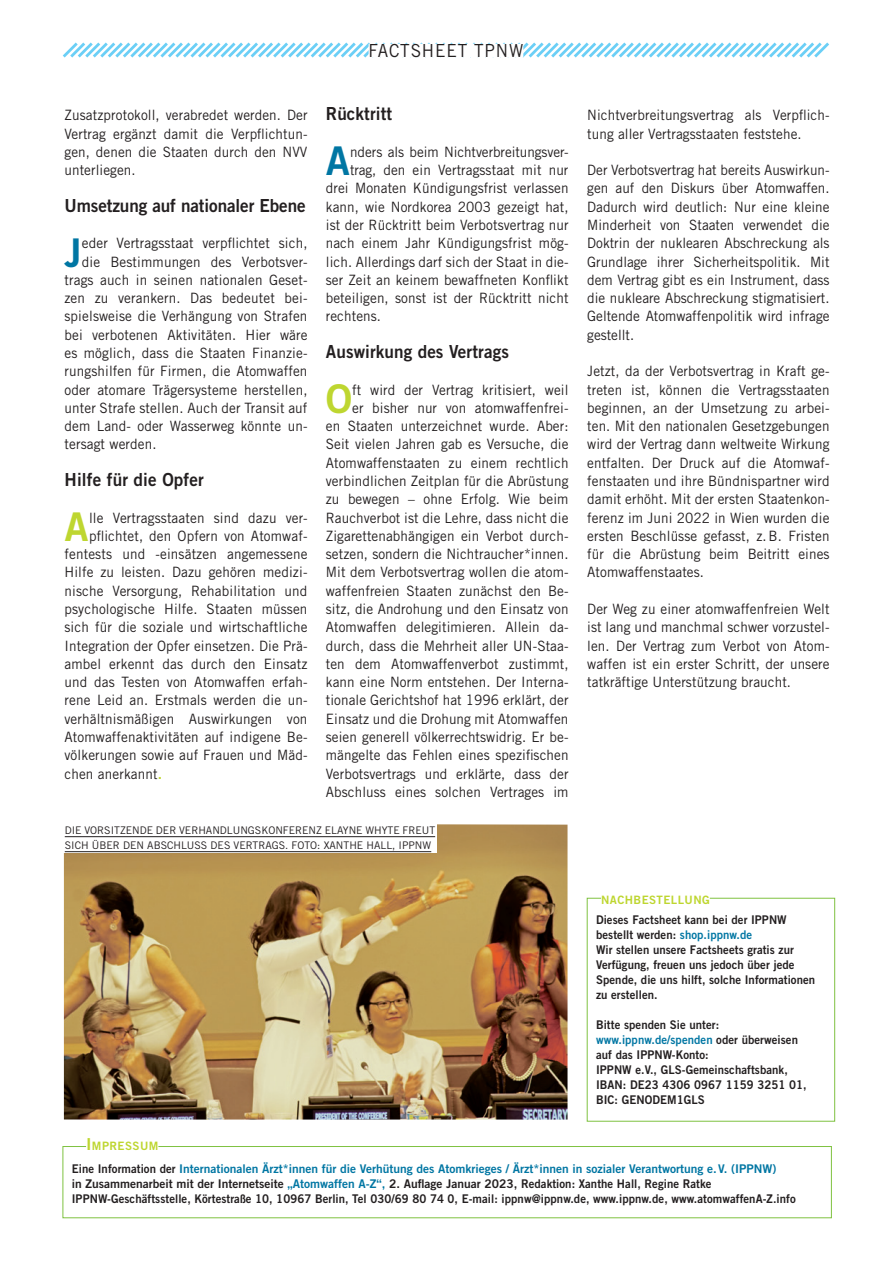
<style>
.page{position:relative;width:893px;height:1263px;background:#fff}
.page>*{position:absolute;margin:0;border:0;box-sizing:border-box;transform-origin:0 0}
.t1{font:39.6px "Trade Gothic LT Std Bd 2";color:#0076a3}
.t2{font:39.6px "Trade Gothic LT Std Bd 2";color:#bed630}
.t3{font:18px "Trade Gothic LT Std Bd 2";letter-spacing:.005em;color:#231f20;scale:.95 1}
.t4{font:18px "Trade Gothic LT Std";letter-spacing:.05em;color:#231f20;scale:.95 1}
.t5{font:14.25px/18.3px "Trade Gothic LT Std";letter-spacing:.005em;color:#231f20;text-align:justify;scale:.95 1}
.t6{font:12px/15px "Trade Gothic LT Std Bd 2";letter-spacing:.005em;color:#231f20;scale:.95 1}
.t7{font:11.55px "Trade Gothic LT Std Bd 2";letter-spacing:.035em;color:#bed630}
.t8{font:10.5px/15px "Trade Gothic LT Std";color:#231f20}
.s1{font-family:"Trade Gothic LT Std Bd 2";color:#bed630}
.s2{font-size:16.5px}
.s3{color:#0076a3}
</style>
<div class="page">
<svg style="left:62px;top:42px;width:767px;height:16px"></svg>
<div style="left:369px;top:44px;width:154px;height:13px;background:#fff"></div>
<div style="left:63px;top:1146px;width:769px;height:72px;border:1px solid #7fc241"></div>
<div style="left:86px;top:1138px;width:72px;height:15px;background:#fff"></div>
<div style="left:587px;top:898px;width:248px;height:223px;border:1px solid #7fc241"></div>
<div style="left:601px;top:892px;width:109px;height:15px;background:#fff"></div>
<img style="left:64px;top:824px;width:503px;height:295px">
<div style="left:58px;top:819px;width:379px;height:33px;background:#fff"></div>
<hr style="left:65px;top:836px;width:370px;height:1px;background:#231f20">
<hr style="left:65px;top:851px;width:366px;height:1px;background:#231f20">
<p class="t4" style="left:369px;top:39px;width:164px">FACTSHEET TPNW</p>
<p class="t5" style="left:64px;top:106px;width:257px">Zusatzprotokoll, verabredet werden. Der Vertrag ergänzt damit die Verpflichtun&shy;gen, denen die Staaten durch den NVV unterliegen.</p>
<p class="t3" style="left:64px;top:194px;width:255px">Umsetzung auf nationaler Ebene</p>
<h1 class="t1" style="left:64px;top:228px;width:19px">J</h1>
<p class="t5" style="left:82px;top:234px;width:239px">eder Vertragsstaat verpflichtet sich,</p>
<p class="t5" style="left:82px;top:252px;width:239px">die Bestimmungen des Verbotsver-</p>
<p class="t5" style="left:64px;top:270px;width:257px">trags auch in seinen nationalen Geset-</p>
<p class="t5" style="left:64px;top:289px;width:257px">zen zu verankern. Das bedeutet bei-</p>
<p class="t5" style="left:64px;top:307px;width:257px">spielsweise die Verhängung von Strafen</p>
<p class="t5" style="left:64px;top:325px;width:257px">bei verbotenen Aktivitäten. Hier wäre</p>
<p class="t5" style="left:64px;top:344px;width:257px">es möglich, dass die Staaten Finanzie-</p>
<p class="t5" style="left:64px;top:362px;width:257px">rungshilfen für Firmen, die Atomwaffen</p>
<p class="t5" style="left:64px;top:380px;width:257px">oder atomare Trägersysteme herstellen,</p>
<p class="t5" style="left:64px;top:398px;width:257px">unter Strafe stellen. Auch der Transit auf</p>
<p class="t5" style="left:64px;top:417px;width:257px">dem Land- oder Wasserweg könnte un-</p>
<p class="t5" style="left:64px;top:435px;width:98px">tersagt werden.</p>
<p class="t3" style="left:64px;top:468px;width:148px">Hilfe für die Opfer</p>
<h1 class="t2" style="left:64px;top:502px;width:26px">A</h1>
<p class="t5" style="left:89px;top:508px;width:231px">lle Vertragsstaaten sind dazu ver-</p>
<p class="t5" style="left:89px;top:526px;width:231px">pflichtet, den Opfern von Atomwaf-</p>
<p class="t5" style="left:64px;top:545px;width:257px">fentests und -einsätzen angemessene</p>
<p class="t5" style="left:64px;top:563px;width:257px">Hilfe zu leisten. Dazu gehören medizi-</p>
<p class="t5" style="left:64px;top:581px;width:257px">nische Versorgung, Rehabilitation und</p>
<p class="t5" style="left:64px;top:600px;width:257px">psychologische Hilfe. Staaten müssen</p>
<p class="t5" style="left:64px;top:618px;width:257px">sich für die soziale und wirtschaftliche</p>
<p class="t5" style="left:64px;top:636px;width:257px">Integration der Opfer einsetzen. Die Prä-</p>
<p class="t5" style="left:64px;top:654px;width:257px">ambel erkennt das durch den Einsatz</p>
<p class="t5" style="left:64px;top:673px;width:257px">und das Testen von Atomwaffen erfah-</p>
<p class="t5" style="left:64px;top:691px;width:257px">rene Leid an. Erstmals werden die un-</p>
<p class="t5" style="left:64px;top:709px;width:257px">verhältnismäßigen Auswirkungen von</p>
<p class="t5" style="left:64px;top:728px;width:257px">Atomwaffenaktivitäten auf indigene Be-</p>
<p class="t5" style="left:64px;top:746px;width:257px">völkerungen sowie auf Frauen und Mäd-</p>
<p class="t5" style="left:64px;top:764px;width:104px">chen anerkannt<span class="s1">.</span></p>
<p class="t3" style="left:326px;top:103px;width:71px">Rücktritt</p>
<h1 class="t1" style="left:326px;top:136px;width:26px">A</h1>
<p class="t5" style="left:350px;top:143px;width:231px">nders als beim Nichtverbreitungsver-</p>
<p class="t5" style="left:350px;top:161px;width:231px">trag, den ein Vertragsstaat mit nur</p>
<p class="t5" style="left:326px;top:179px;width:257px">drei Monaten Kündigungsfrist verlassen</p>
<p class="t5" style="left:326px;top:197px;width:257px">kann, wie Nordkorea 2003 gezeigt hat,</p>
<p class="t5" style="left:326px;top:216px;width:257px">ist der Rücktritt beim Verbotsvertrag nur</p>
<p class="t5" style="left:326px;top:234px;width:257px">nach einem Jahr Kündigungsfrist mög-</p>
<p class="t5" style="left:326px;top:252px;width:257px">lich. Allerdings darf sich der Staat in die-</p>
<p class="t5" style="left:326px;top:270px;width:257px">ser Zeit an keinem bewaffneten Konflikt</p>
<p class="t5" style="left:326px;top:289px;width:257px">beteiligen, sonst ist der Rücktritt nicht</p>
<p class="t5" style="left:326px;top:307px;width:60px">rechtens.</p>
<p class="t3" style="left:326px;top:340px;width:194px">Auswirkung des Vertrags</p>
<h1 class="t2" style="left:326px;top:374px;width:28px">O</h1>
<p class="t5" style="left:326px;top:380px;width:257px;text-align:right">ft wird der Vertrag kritisiert, weil<br>er bisher nur von atomwaffenfrei-<br>en Staaten unterzeichnet wurde. Aber:<br>Seit vielen Jahren gab es Versuche, die Atomwaffenstaaten zu einem rechtlich verbindlichen Zeitplan für die Abrüstung zu bewegen – ohne Erfolg. Wie beim Rauchverbot ist die Lehre, dass nicht die Zigarettenabhängigen ein Verbot durch&shy;setzen, sondern die Nichtraucher*innen.<br>Mit dem Verbotsvertrag wollen die atom&shy;waffenfreien Staaten zunächst den Be&shy;sitz, die Androhung und den Einsatz von Atomwaffen delegitimieren. Allein da&shy;durch, dass die Mehrheit aller UN-Staa&shy;ten dem Atomwaffenverbot zustimmt, kann eine Norm entstehen. Der Interna&shy;tionale Gerichtshof hat 1996 erklärt, der Einsatz und die Drohung mit Atomwaffen seien generell völkerrechtswidrig. Er be&shy;mängelte das Fehlen eines spezifischen Verbotsvertrags und erklärte, dass der Abschluss eines solchen Vertrages im</p>
<p class="t8" style="left:65px;top:822px;width:372px">DIE VORSITZENDE DER VERHANDLUNGSKONFERENZ ELAYNE WHYTE FREUT<br>SICH ÜBER DEN ABSCHLUSS DES VERTRAGS. FOTO: XANTHE HALL, IPPNW</p>
<p class="t7" style="left:86px;top:1138px;width:74px"><span class="s2">I</span>MPRESSUM</p>
<p class="t5" style="left:587px;top:106px;width:257px">Nichtverbreitungsvertrag als Verpflich&shy;tung aller Vertragsstaaten feststehe.</p>
<p class="t5" style="left:587px;top:161px;width:257px">Der Verbotsvertrag hat bereits Auswirkun&shy;gen auf den Diskurs über Atomwaffen.<br>Dadurch wird deutlich: Nur eine kleine Minderheit von Staaten verwendet die Doktrin der nuklearen Abschreckung als Grundlage ihrer Sicherheitspolitik. Mit dem Vertrag gibt es ein Instrument, dass die nukleare Abschreckung stigmatisiert.<br>Geltende Atomwaffenpolitik wird infrage gestellt.</p>
<p class="t5" style="left:587px;top:362px;width:257px">Jetzt, da der Verbotsvertrag in Kraft ge&shy;treten ist, können die Vertragsstaaten beginnen, an der Umsetzung zu arbei&shy;ten. Mit den nationalen Gesetzgebungen wird der Vertrag dann weltweite Wirkung entfalten. Der Druck auf die Atomwaf&shy;fenstaaten und ihre Bündnispartner wird damit erhöht. Mit der ersten Staatenkon&shy;ferenz im Juni 2022 in Wien wurden die ersten Beschlüsse gefasst, z.B. Fristen für die Abrüstung beim Beitritt eines Atomwaffenstaates.</p>
<p class="t5" style="left:587px;top:600px;width:257px">Der Weg zu einer atomwaffenfreien Welt ist lang und manchmal schwer vorzustel&shy;len. Der Vertrag zum Verbot von Atom&shy;waffen ist ein erster Schritt, der unsere tatkräftige Unterstützung braucht.</p>
<p class="t7" style="left:601px;top:892px;width:110px">NACHBESTELLUNG</p>
<p class="t6" style="left:596px;top:912px;width:232px">Dieses Factsheet kann bei der IPPNW bestellt werden: <span class="s3">shop.ippnw.de<br></span>Wir stellen unsere Factsheets gratis zur Verfügung, freuen uns jedoch über jede Spende, die uns hilft, solche Informationen zu erstellen.</p>
<p class="t6" style="left:596px;top:1017px;width:223px">Bitte spenden Sie unter: <span class="s3">www.ippnw.de/spenden</span> oder überweisen auf das IPPNW-Konto:<br>IPPNW e.V., GLS-Gemeinschaftsbank,<br>IBAN: DE23 4306 0967 1159 3251 01,<br>BIC: GENODEM1GLS</p>
<p class="t6" style="left:72px;top:1160px;width:764px">Eine Information der <span class="s3">Internationalen Ärzt*innen für die Verhütung des Atomkrieges / Ärzt*innen in sozialer Verantwortung e.V. (IPPNW)<br></span>in Zusammenarbeit mit der Internetseite <span class="s3">„Atomwaffen A-Z“,</span> 2. Auflage Januar 2023, Redaktion: Xanthe Hall, Regine Ratke<br>IPPNW-Geschäftsstelle, Körtestraße 10, 10967 Berlin, Tel 030/69 80 74 0, E-mail: ippnw@ippnw.de, www.ippnw.de, www.atomwaffenA-Z.info</p>
</div>
